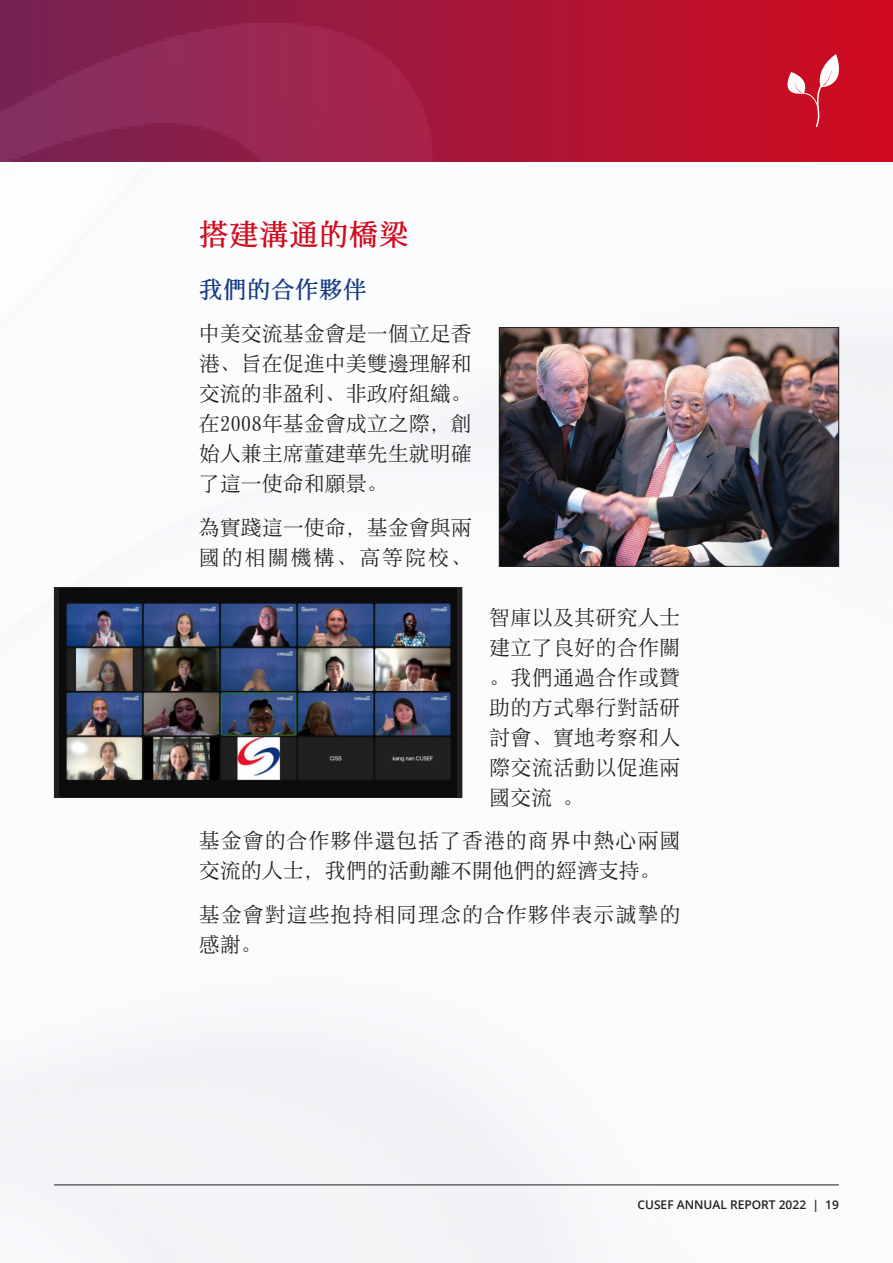
<style>
.page{position:relative;width:893px;height:1263px;background:#fff}
.page>*{position:absolute;margin:0;border:0;box-sizing:border-box;transform-origin:0 0}
.TOC_Header__Chinese{font:700 30px "Sim Song";color:#d10a1e}
.TOC_Header__Chinese-2{font:700 24px "Sim Song";color:#163b84}
.Body_Text__Chinese{font:21px/30px "Sim Song";letter-spacing:.01em;color:#231f20;text-align:justify}
.Body_Text__Chinese-2{font:21px/30px "Sim Song";letter-spacing:.045em;color:#231f20}
.t1{font:600 12px "Open Sans";color:#231f20}
</style>
<div class="page">
<img style="left:0;top:0;width:893px;height:162px">
<hr style="left:54px;top:1184px;width:785px;height:1px;background:#231f20">
<svg style="left:778px;top:54px;width:70px;height:75px;background:#d03043"></svg>
<img style="left:501px;top:329px;width:336px;height:236px">
<div style="left:499px;top:327px;width:340px;height:240px;border:1px solid #231f20"></div>
<img style="left:59px;top:589px;width:398px;height:207px">
<div style="left:54px;top:587px;width:408px;height:211px;border:1px solid #231f20"></div>
<p class="TOC_Header__Chinese" style="left:199px;top:219px;width:212px">搭建溝通的橋梁</p>
<p class="TOC_Header__Chinese-2" style="left:199px;top:277px;width:169px">我們的合作夥伴</p>
<p class="Body_Text__Chinese" style="left:199px;top:318px;width:275px">中美交流基金會是一個立足香港、旨在促進中美雙邊理解和交流的非盈利、非政府組織。在2008年基金會成立之際，創始人兼主席董建華先生就明確了這一使命和願景。</p>
<p class="Body_Text__Chinese" style="left:199px;top:512px;width:275px">為實踐這一使命，基金會與兩國的相關機構、高等院校、</p>
<p class="Body_Text__Chinese" style="left:489px;top:602px;width:193px">智庫以及其研究人士建立了良好的合作關。我們通過合作或贊助的方式舉行對話研討會、實地考察和人際交流活動以促進兩國交流。</p>
<p class="Body_Text__Chinese-2" style="left:199px;top:825px;width:483px">基金會的合作夥伴還包括了香港的商界中熱心兩國交流的人士，我們的活動離不開他們的經濟支持。</p>
<p class="Body_Text__Chinese-2" style="left:199px;top:899px;width:483px">基金會對這些抱持相同理念的合作夥伴表示誠摯的感謝。</p>
<p class="t1" style="left:637px;top:1196px;width:203px">CUSEF ANNUAL REPORT 2022 | 19</p>
</div>
